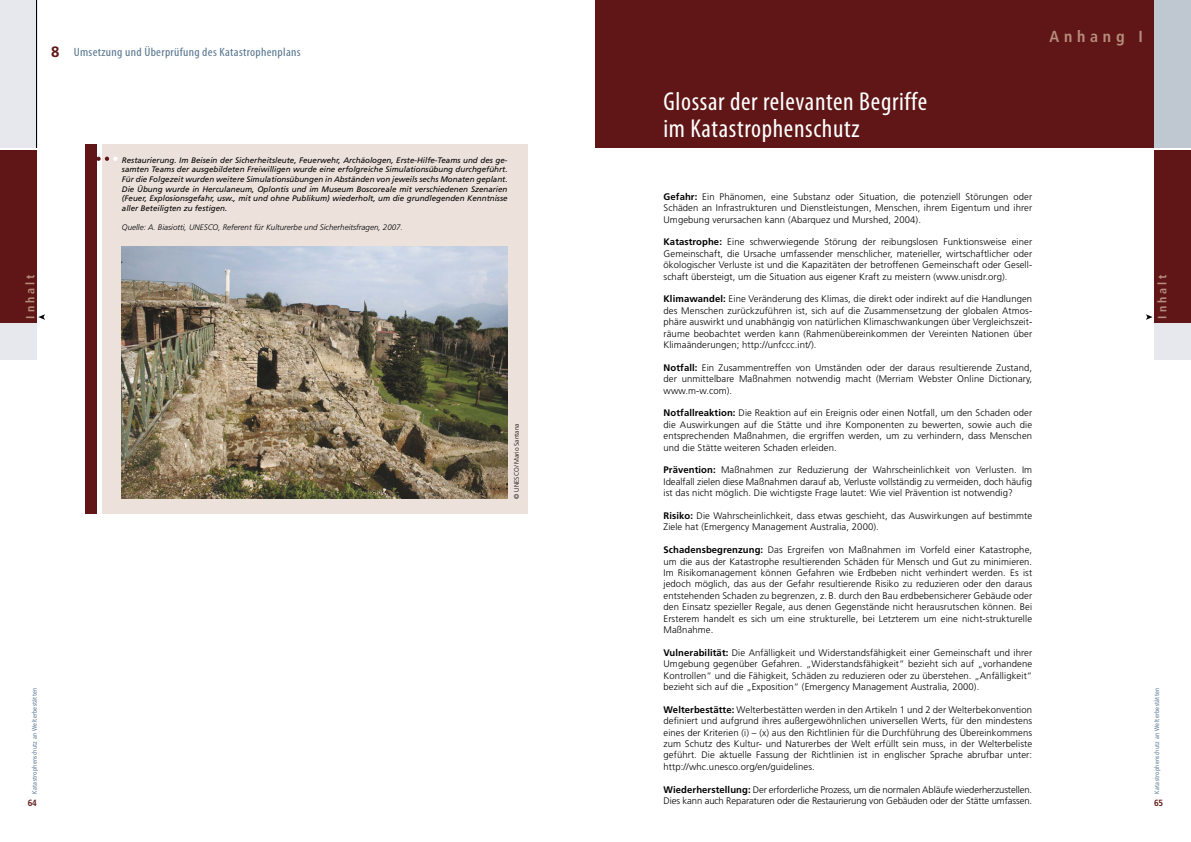
<style>
.page{position:relative;width:1191px;height:842px;background:#fff}
.page>*{position:absolute;margin:0;border:0;box-sizing:border-box;transform-origin:0 0}
.t1{font:condensed 26px/26.2px "Myriad Pro";letter-spacing:.025em;color:#fff}
.t2{font:700 condensed 16px "Frutiger";letter-spacing:.3em;color:#b68e7d}
.t3{font:condensed 12px "Myriad Pro";letter-spacing:.025em;color:#56758e;scale:1.1 1}
.t4{font:700 condensed 12px "Frutiger";letter-spacing:.25em;color:#b68e7d}
.t5{font:300 9.5px/11.4px "Frutiger";letter-spacing:.01em;color:#000;text-align:justify}
.t6{font:300 9.5px/11.4px "Frutiger";letter-spacing:-.01em;color:#000}
.t7{font:700 condensed 9px "Frutiger";color:#601616}
.t8{font:italic 8px/9.6px "Frutiger";color:#000;text-align:justify}
.t9{font:italic 300 8px "Frutiger";color:#000}
.t10{font:6.5px "Frutiger";letter-spacing:.05em;color:#5d7a95;scale:.8 1}
.t11{font:300 6.5px "Frutiger";color:#000}
.s1{font-family:"Frutiger";font-weight:700;font-stretch:normal;font-size:15px;color:#601616}
.s2{font-weight:700}
</style>
<div class="page">
<svg style="left:38px;top:314px;width:7px;height:6px"></svg>
<svg style="left:1146px;top:314px;width:6px;height:6px"></svg>
<div style="left:0;top:323px;width:37px;height:37px;background:#e6e8ed"></div>
<div style="left:1154px;top:323px;width:37px;height:37px;background:#e6e8ed"></div>
<div style="left:0;top:0;width:37px;height:147px;background:#e6e8ed"></div>
<hr style="left:37px;top:0;width:1px;height:147px;background:#000">
<div style="left:0;top:150px;width:37px;height:173px;background:#601616"></div>
<div style="left:1154px;top:150px;width:37px;height:173px;background:#601616"></div>
<div style="left:85px;top:145px;width:11px;height:369px;background:#601616"></div>
<div style="left:102px;top:145px;width:425px;height:369px;background:#ece1db"></div>
<svg style="left:96px;top:157px;width:22px;height:4px"></svg>
<img style="left:122px;top:247px;width:385px;height:252px">
<div style="left:595px;top:0;width:559px;height:147px;background:#601616"></div>
<div style="left:1154px;top:0;width:37px;height:147px;background:#bfc7d1"></div>
<p class="t3" style="left:51px;top:46px;width:228px"><span class="s1">8</span> Umsetzung und Überprüfung des Katastrophenplans</p>
<h1 class="t1" style="left:663px;top:89px;width:265px">Glossar der relevanten Begriffe im Katastrophenschutz</h1>
<h2 class="t2" style="left:1049px;top:27px;width:95px">Anhang I</h2>
<p class="t8" style="left:122px;top:155px;width:387px">Restaurierung. Im Beisein der Sicherheitsleute, Feuerwehr, Archäologen, Erste-Hilfe-Teams und des ge&shy;samten Teams der ausgebildeten Freiwilligen wurde eine erfolgreiche Simulationsübung durchgeführt.<br>Für die Folgezeit wurden weitere Simulationsübungen in Abständen von jeweils sechs Monaten geplant.<br>Die Übung wurde in Herculaneum, Oplontis und im Museum Boscoreale mit verschiedenen Szenarien (Feuer, Explosionsgefahr, usw., mit und ohne Publikum) wiederholt, um die grundlegenden Kenntnisse aller Beteiligten zu festigen.</p>
<p class="t9" style="left:122px;top:223px;width:282px">Quelle: A. Biasiotti, UNESCO, Referent für Kulturerbe und Sicherheitsfragen, 2007.</p>
<p class="t5" style="left:663px;top:191px;width:370px"><span class="s2">Gefahr:</span> Ein Phänomen, eine Substanz oder Situation, die potenziell Störungen oder Schäden an Infrastrukturen und Dienstleistungen, Menschen, ihrem Eigentum und ihrer Umgebung verursachen kann (Abarquez und Murshed, 2004).</p>
<p class="t5" style="left:663px;top:236px;width:370px"><span class="s2">Katastrophe:</span> Eine schwerwiegende Störung der reibungslosen Funktionsweise einer Gemeinschaft, die Ursache umfassender menschlicher, materieller, wirtschaftlicher oder ökologischer Verluste ist und die Kapazitäten der betroffenen Gemeinschaft oder Gesell&shy;schaft übersteigt, um die Situation aus eigener Kraft zu meistern (www.unisdr.org).</p>
<p class="t5" style="left:663px;top:293px;width:370px"><span class="s2">Klimawandel:</span> Eine Veränderung des Klimas, die direkt oder indirekt auf die Handlungen des Menschen zurückzuführen ist, sich auf die Zusammensetzung der globalen Atmos&shy;phäre auswirkt und unabhängig von natürlichen Klimaschwankungen über Vergleichszeit&shy;räume beobachtet werden kann (Rahmenübereinkommen der Vereinten Nationen über Klimaänderungen; http://unfccc.int/).</p>
<p class="t5" style="left:663px;top:362px;width:370px"><span class="s2">Notfall:</span> Ein Zusammentreffen von Umständen oder der daraus resultierende Zustand, der unmittelbare Maßnahmen notwendig macht (Merriam Webster Online Dictionary, www.m-w.com).</p>
<p class="t5" style="left:663px;top:407px;width:370px"><span class="s2">Notfallreaktion:</span> Die Reaktion auf ein Ereignis oder einen Notfall, um den Schaden oder die Auswirkungen auf die Stätte und ihre Komponenten zu bewerten, sowie auch die entsprechenden Maßnahmen, die ergriffen werden, um zu verhindern, dass Menschen und die Stätte weiteren Schaden erleiden.</p>
<p class="t5" style="left:663px;top:464px;width:370px"><span class="s2">Prävention:</span> Maßnahmen zur Reduzierung der Wahrscheinlichkeit von Verlusten. Im Idealfall zielen diese Maßnahmen darauf ab, Verluste vollständig zu vermeiden, doch häufig ist das nicht möglich. Die wichtigste Frage lautet: Wie viel Prävention ist notwendig?</p>
<p class="t5" style="left:663px;top:510px;width:370px"><span class="s2">Risiko:</span> Die Wahrscheinlichkeit, dass etwas geschieht, das Auswirkungen auf bestimmte<br>Ziele hat (Emergency Management Australia, 2000).</p>
<p class="t5" style="left:663px;top:544px;width:370px"><span class="s2">Schadensbegrenzung:</span> Das Ergreifen von Maßnahmen im Vorfeld einer Katastrophe, um die aus der Katastrophe resultierenden Schäden für Mensch und Gut zu minimieren.<br>Im Risikomanagement können Gefahren wie Erdbeben nicht verhindert werden. Es ist jedoch möglich, das aus der Gefahr resultierende Risiko zu reduzieren oder den daraus entstehenden Schaden zu begrenzen, z. B. durch den Bau erdbebensicherer Gebäude oder den Einsatz spezieller Regale, aus denen Gegenstände nicht herausrutschen können. Bei Ersterem handelt es sich um eine strukturelle, bei Letzterem um eine nicht-strukturelle Maßnahme.</p>
<p class="t5" style="left:663px;top:647px;width:370px"><span class="s2">Vulnerabilität:</span> Die Anfälligkeit und Widerstandsfähigkeit einer Gemeinschaft und ihrer Umgebung gegenüber Gefahren. „Widerstandsfähigkeit“ bezieht sich auf „vorhandene Kontrollen“ und die Fähigkeit, Schäden zu reduzieren oder zu überstehen. „Anfälligkeit“ bezieht sich auf die „Exposition“ (Emergency Management Australia, 2000).</p>
<p class="t5" style="left:663px;top:704px;width:370px"><span class="s2">Welterbestätte:</span> Welterbestätten werden in den Artikeln 1 und 2 der Welterbekonvention definiert und aufgrund ihres außergewöhnlichen universellen Werts, für den mindestens eines der Kriterien (i) – (x) aus den Richtlinien für die Durchführung des Übereinkommens zum Schutz des Kultur- und Naturerbes der Welt erfüllt sein muss, in der Welterbeliste geführt. Die aktuelle Fassung der Richtlinien ist in englischer Sprache abrufbar unter: http://whc.unesco.org/en/guidelines.</p>
<p class="t6" style="left:663px;top:784px;width:370px"><span class="s2">Wiederherstellung:</span> Der erforderliche Prozess, um die normalen Abläufe wiederherzustellen.<br>Dies kann auch Reparaturen oder die Restaurierung von Gebäuden oder der Stätte umfassen.</p>
<p class="t4" style="left:23px;top:319px;width:46px;rotate:-90deg">Inhalt</p>
<p class="t4" style="left:1155px;top:319px;width:46px;rotate:-90deg">Inhalt</p>
<p class="t11" style="left:513px;top:499px;width:77px;rotate:-90deg">© UNESCO / Mario Santana</p>
<p class="t10" style="left:31px;top:794px;width:134px;rotate:-90deg">Katastrophenschutz an Welterbestätten</p>
<p class="t10" style="left:1152px;top:794px;width:134px;rotate:-90deg">Katastrophenschutz an Welterbestätten</p>
<p class="t7" style="left:28px;top:798px;width:11px">64</p>
<p class="t7" style="left:1154px;top:798px;width:10px">65</p>
</div>
